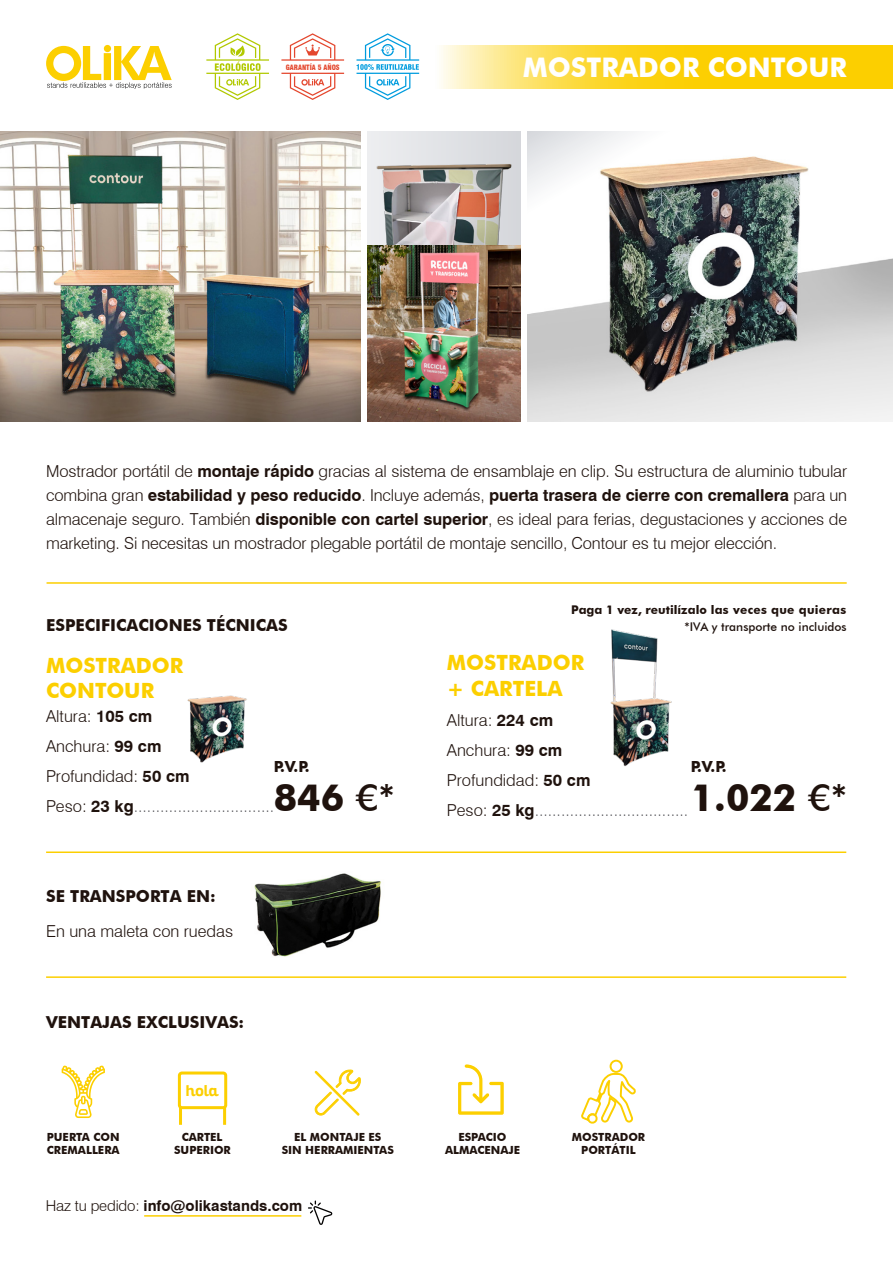
<style>
.page{position:relative;width:893px;height:1263px;background:#fff}
.page>*{position:absolute;margin:0;border:0;box-sizing:border-box;transform-origin:0 0}
.t1{font:700 37.5px "Futura BT";color:#1f120d}
.t2{font:700 27px "Futura BT";color:#fff}
.t3{font:700 21px/25.2px "Futura BT";color:#fccf00}
.t4{font:300 16.5px/24px "Swiss 721 BT";letter-spacing:-.01em;color:#1f120d;text-align:justify}
.t5{font:300 16.5px/30px "Swiss 721 BT";color:#5b5b5f}
.t6{font:700 16.5px "Futura BT";color:#1f120d}
.t7{font:700 15.3px "Futura BT";color:#1f120d}
.t8{font:700 15px "Swiss 721 BT";color:#1f120d}
.t9{font:700 15px "Altair";color:#fccf00}
.t10{font:700 12px "Futura BT";color:#1f120d}
.t11{font:500 12px "Futura BT";color:#1f120d}
.t12{font:700 11.25px/13.5px "Futura BT";color:#1f120d;text-align:center}
.t13{font:900 condensed 7.2px "Swiss 721 BT";color:#e4472e}
.s1{font-weight:700}
.s2{color:#5b5b5f}
.s3{font-weight:500}
.s4{color:#1f120d}
.s5{font-weight:700;color:#1f120d}
.s6{font-weight:300}
</style>
<div class="page">
<svg style="left:441px;top:46px;width:452px;height:43px;background:#fcd831"></svg>
<svg style="left:281px;top:73px;width:63px;height:27px"></svg>
<svg style="left:281px;top:33px;width:63px;height:28px"></svg>
<svg style="left:206px;top:33px;width:63px;height:67px"></svg>
<svg style="left:357px;top:33px;width:62px;height:67px"></svg>
<svg style="left:46px;top:45px;width:126px;height:44px"></svg>
<img style="left:254px;top:873px;width:127px;height:84px">
<hr style="left:47px;top:582px;width:800px;height:2px;background:#fccf00">
<hr style="left:46px;top:851px;width:800px;height:2px;background:#fccf00">
<hr style="left:46px;top:976px;width:800px;height:2px;background:#fccf00">
<svg style="left:314px;top:1069px;width:47px;height:47px"></svg>
<div style="left:609px;top:1060px;width:14px;height:13px;border:2px solid #fccf00;border-radius:50%"></div>
<svg style="left:582px;top:1072px;width:54px;height:52px"></svg>
<img style="left:187px;top:695px;width:60px;height:68px">
<img style="left:610px;top:629px;width:62px;height:138px">
<svg style="left:458px;top:1064px;width:46px;height:51px"></svg>
<img style="left:0;top:131px;width:361px;height:290px">
<div style="left:366px;top:131px;width:157px;height:149px;background:#e0e2e5"></div>
<img style="left:367px;top:163px;width:148px;height:83px">
<img style="left:527px;top:242px;width:366px;height:179px">
<img style="left:366px;top:246px;width:156px;height:175px">
<img style="left:527px;top:131px;width:282px;height:111px">
<div style="left:522px;top:131px;width:5px;height:292px;background:#fff"></div>
<div style="left:178px;top:1071px;width:49px;height:38px;border:3px solid #fccf00;border-radius:3px"></div>
<hr style="left:179px;top:1107px;width:3px;height:18px;background:#fccf00">
<hr style="left:223px;top:1107px;width:3px;height:18px;background:#fccf00">
<svg style="left:62px;top:1065px;width:43px;height:53px"></svg>
<hr style="left:144px;top:1215px;width:157px;height:1px;background:#fccf00">
<svg style="left:308px;top:1200px;width:24px;height:25px"></svg>
<p class="t13" style="left:286px;top:63px;width:55px">GARANTÍA 5 AÑOS</p>
<h2 class="t2" style="left:523px;top:51px;width:326px">MOSTRADOR CONTOUR</h2>
<p class="t4" style="left:46px;top:459px;width:803px">Mostrador portátil de <span class="s1">montaje rápido</span> gracias al sistema de ensamblaje en clip. Su estructura de aluminio tubular combina gran <span class="s1">estabilidad y peso reducido</span>. Incluye además, <span class="s1">puerta trasera de cierre con cremallera</span> para un almacenaje seguro. También <span class="s1">disponible con cartel superior</span>, es ideal para ferias, degustaciones y acciones de marketing. Si necesitas un mostrador plegable portátil de montaje sencillo, Contour es tu mejor elección.</p>
<p class="t6" style="left:46px;top:615px;width:243px">ESPECIFICACIONES TÉCNICAS</p>
<p class="t3" style="left:46px;top:652px;width:139px">MOSTRADOR<br>CONTOUR</p>
<p class="t4" style="left:46px;top:701px;width:230px;line-height:30px;text-align:left">Altura: <span class="s1">105 cm<br></span>Anchura: <span class="s1">99 cm<br></span>Profundidad: <span class="s1">50 cm<br></span>Peso: <span class="s1">23 kg</span><span class="s2">................................</span></p>
<p class="t7" style="left:274px;top:757px;width:37px">P.V.P.</p>
<h1 class="t1" style="left:274px;top:775px;width:123px">846 <span class="s3">€*</span></h1>
<p class="t6" style="left:46px;top:886px;width:171px">SE TRANSPORTA EN:</p>
<p class="t4" style="left:46px;top:919px;width:189px">En una maleta con ruedas</p>
<p class="t6" style="left:46px;top:1012px;width:200px">VENTAJAS EXCLUSIVAS:</p>
<p class="t9" style="left:186px;top:1081px;width:34px">hola</p>
<p class="t10" style="left:571px;top:602px;width:276px">Paga 1 vez, reutilízalo las veces que quieras</p>
<p class="t11" style="left:684px;top:619px;width:164px">*IVA y transporte no incluidos</p>
<p class="t3" style="left:447px;top:650px;width:139px">MOSTRADOR + CARTELA</p>
<p class="t5" style="left:447px;top:705px;width:243px"><span class="s4">Altura:</span> <span class="s5">224 cm<br></span><span class="s4">Anchura:</span> <span class="s5">99 cm<br></span><span class="s4">Profundidad:</span> <span class="s5">50 cm<br></span><span class="s4">Peso:</span> <span class="s5">25 kg</span>...................................</p>
<p class="t7" style="left:691px;top:757px;width:37px">P.V.P.</p>
<h1 class="t1" style="left:691px;top:775px;width:158px">1.022 <span class="s3">€*</span></h1>
<p class="t12" style="left:47px;top:1130px;width:74px;text-align:left">PUERTA CON<br>CREMALLERA</p>
<p class="t12" style="left:174px;top:1130px;width:58px">CARTEL<br>SUPERIOR</p>
<p class="t12" style="left:282px;top:1130px;width:114px">EL MONTAJE ES<br>SIN HERRAMIENTAS</p>
<p class="t12" style="left:572px;top:1130px;width:75px">MOSTRADOR<br>PORTÁTIL</p>
<p class="t12" style="left:445px;top:1130px;width:77px">ESPACIO<br>ALMACENAJE</p>
<p class="t8" style="left:46px;top:1197px;width:258px"><span class="s6">Haz tu pedido:</span> info@olikastands.com</p>
</div>
